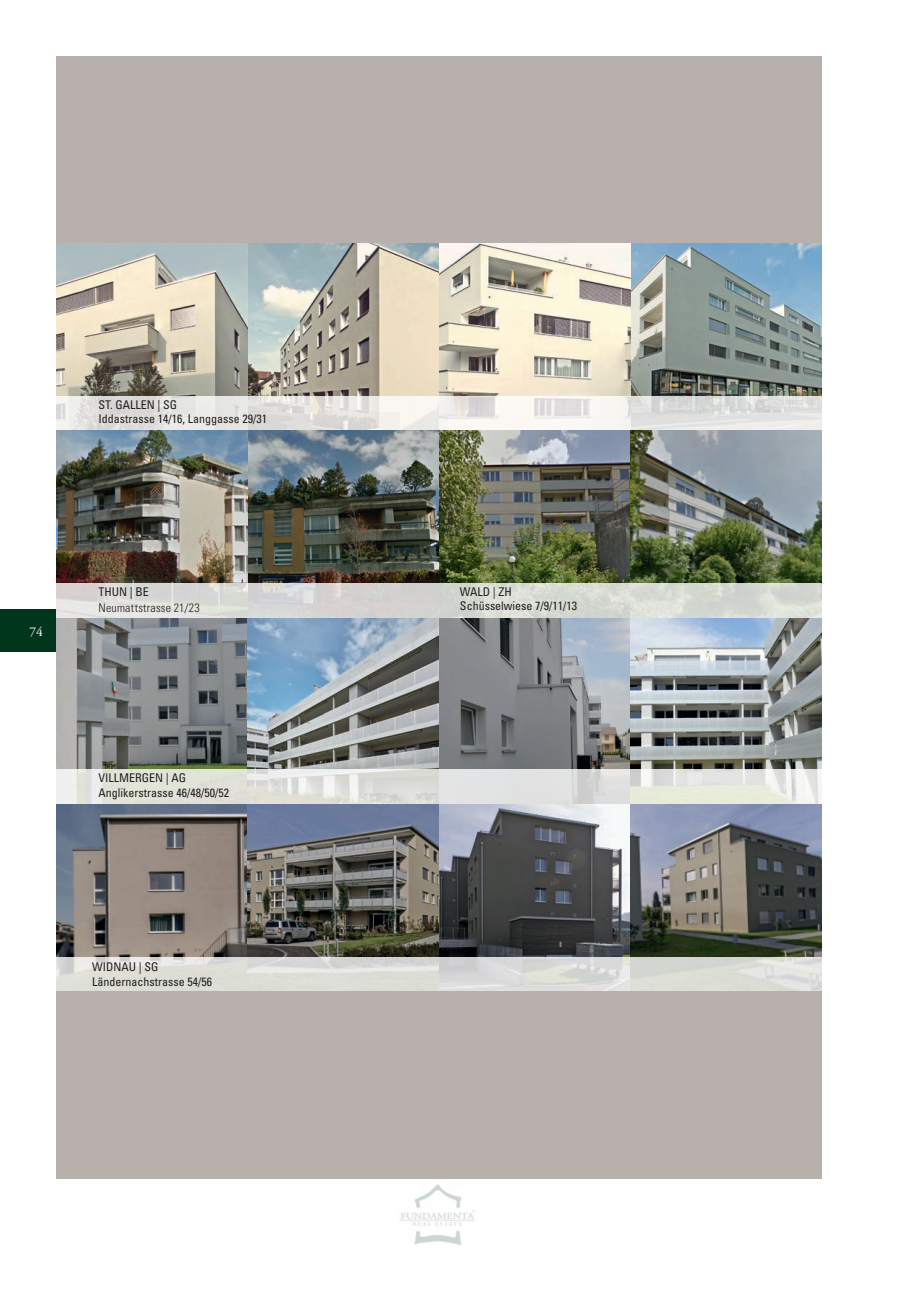
<style>
.page{position:relative;width:920px;height:1290px;background:#fff}
.page>*{position:absolute;margin:0;border:0;box-sizing:border-box;transform-origin:0 0}
.t1{font:13.5px "Adobe Garamond Pro";color:#fff}
.t2{font:condensed 12px/14.4px "Univers LT Std";color:#231f20}
.t3{font:300 condensed 12px "Univers";letter-spacing:.02em;color:#231f20}
</style>
<div class="page">
<div style="left:0;top:609px;width:56px;height:42px;background:#00361c"></div>
<img style="left:400px;top:1184px;width:75px;height:61px">
<div style="left:56px;top:56px;width:765px;height:187px;background:#b8b0ad"></div>
<img style="left:56px;top:243px;width:765px;height:714px">
<svg style="left:56px;top:396px;width:765px;height:34px"></svg>
<svg style="left:56px;top:770px;width:765px;height:34px;fill:#e1e3db"></svg>
<svg style="left:56px;top:583px;width:765px;height:34px;fill:#d6d8d2"></svg>
<svg style="left:630px;top:804px;width:191px;height:153px"></svg>
<svg style="left:56px;top:957px;width:765px;height:34px;fill:#dcddd5"></svg>
<div style="left:56px;top:991px;width:765px;height:188px;background:#b8b0ad"></div>
<p class="t2" style="left:99px;top:397px;width:170px">ST. GALLEN | SG<br>Iddastrasse 14/16, Langgasse 29/31</p>
<p class="t1" style="left:29px;top:623px;width:15px">74</p>
<p class="t2" style="left:99px;top:584px;width:52px">THUN | BE</p>
<p class="t3" style="left:99px;top:600px;width:103px">Neumattstrasse 21/23</p>
<p class="t2" style="left:99px;top:771px;width:132px">VILLMERGEN | AG<br>Anglikerstrasse 46/48/50/52</p>
<p class="t2" style="left:92px;top:959px;width:121px">WIDNAU | SG<br>Ländernachstrasse 54/56</p>
<p class="t2" style="left:460px;top:584px;width:119px">WALD | ZH<br>Schüsselwiese 7/9/11/13</p>
</div>
